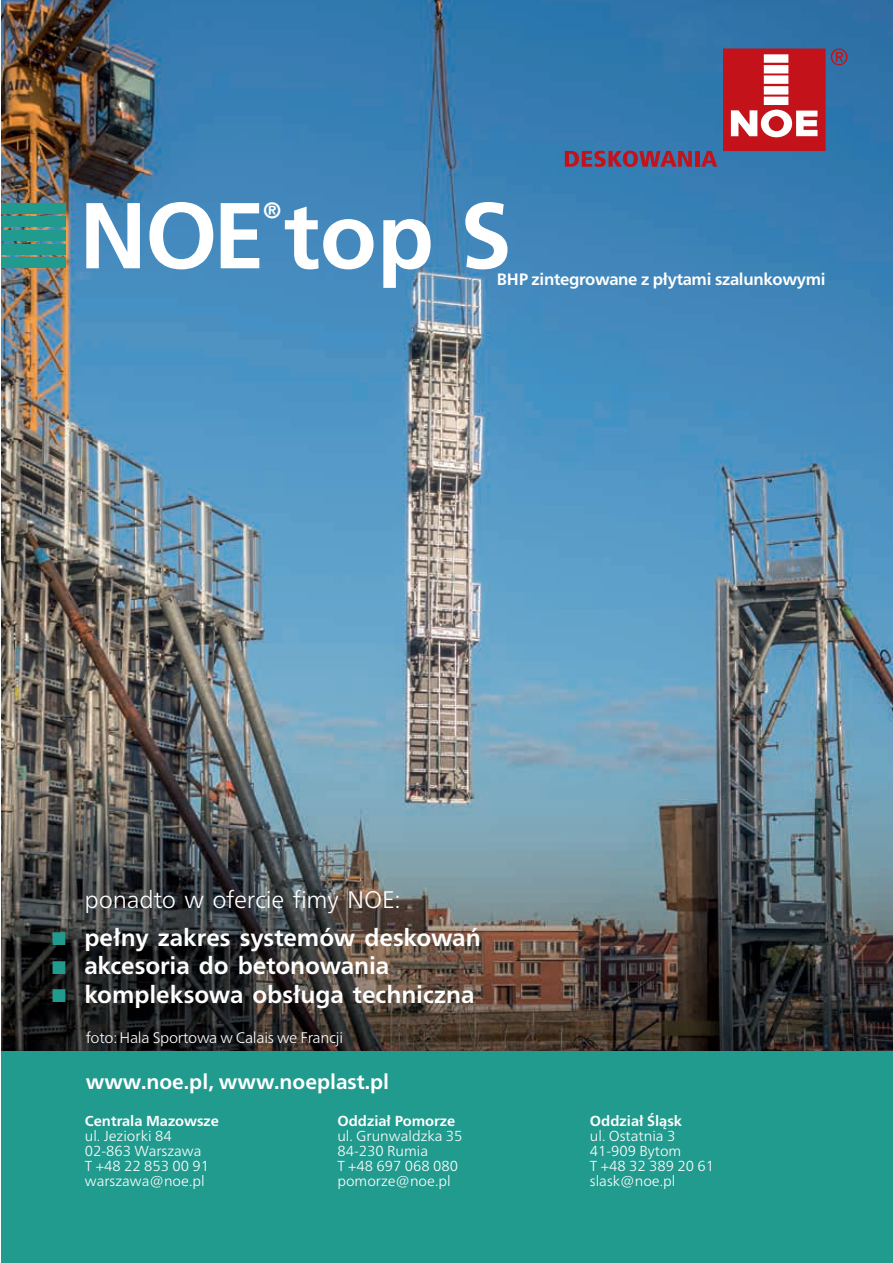
<style>
.page{position:relative;width:893px;height:1263px;background:#fff}
.page>*{position:absolute;margin:0;border:0;box-sizing:border-box;transform-origin:0 0}
.t1{font:700 93.3px "Frutiger CE";letter-spacing:-.01em;color:#fff}
.t2{font:700 24px "Frutiger Neue LTW1 G";letter-spacing:-.005em;color:#fff}
.t3{font:300 24px "Frutiger Neue LTW1 G";letter-spacing:-.01em;color:#fff}
.t4{font:700 20.7px "Frutiger Neue LTW1 G";color:#fff}
.t5{font:700 16.5px "Frutiger Neue LTW1 G";letter-spacing:-.02em;color:#fff}
.t6{font:300 15.3px "Frutiger Neue LTW1 G";letter-spacing:-.02em;color:#fff}
.t7{font:300 14.55px/15.1px "Frutiger Neue LTW1 G";color:#fff}
.t8{font:700 14.55px "Frutiger Neue LTW1 G";color:#fff}
.s1{font-family:"Arial";font-weight:900;font-size:27.6px;color:#229b8f}
</style>
<div class="page">
<img style="left:1px;top:0;width:892px;height:1051px">
<svg style="left:723px;top:49px;width:124px;height:102px"></svg>
<svg style="left:565px;top:151px;width:127px;height:16px;background:#84415d"></svg>
<hr style="left:695px;top:151px;width:4px;height:16px;background:#c4121a">
<svg style="left:701px;top:151px;width:16px;height:16px"></svg>
<div style="left:1px;top:1051px;width:892px;height:212px;background:#229b8f"></div>
<div style="left:1px;top:203px;width:64px;height:10px;background:#229b8f"></div>
<div style="left:1px;top:217px;width:64px;height:10px;background:#229b8f"></div>
<div style="left:1px;top:230px;width:64px;height:11px;background:#229b8f"></div>
<div style="left:1px;top:244px;width:64px;height:10px;background:#229b8f"></div>
<div style="left:1px;top:258px;width:64px;height:10px;background:#229b8f"></div>
<h1 class="t1" style="left:79px;top:180px;width:434px">NOE<sup>®</sup>top S</h1>
<p class="t5" style="left:497px;top:270px;width:330px">BHP zintegrowane z płytami szalunkowymi</p>
<h2 class="t3" style="left:84px;top:885px;width:318px">ponadto w ofercie fimy NOE:</h2>
<h2 class="t2" style="left:51px;top:923px;width:431px"><span class="s1">■</span> pełny zakres systemów deskowań</h2>
<h2 class="t2" style="left:51px;top:952px;width:340px"><span class="s1">■</span> akcesoria do betonowania</h2>
<h2 class="t2" style="left:51px;top:981px;width:425px"><span class="s1">■</span> kompleksowa obsługa techniczna</h2>
<p class="t6" style="left:86px;top:1028px;width:259px">foto: Hala Sportowa w Calais we Francji</p>
<h3 class="t4" style="left:86px;top:1069px;width:305px">www.noe.pl, www.noeplast.pl</h3>
<p class="t8" style="left:85px;top:1112px;width:136px">Centrala Mazowsze</p>
<p class="t7" style="left:85px;top:1128px;width:126px">ul. Jeziorki 84<br>02-863 Warszawa<br>T +48 22 853 00 91 warszawa@noe.pl</p>
<p class="t8" style="left:337px;top:1112px;width:119px">Oddział Pomorze</p>
<p class="t7" style="left:337px;top:1128px;width:127px">ul. Grunwaldzka 35<br>84-230 Rumia<br>T +48 697 068 080 pomorze@noe.pl</p>
<p class="t8" style="left:590px;top:1112px;width:94px">Oddział Śląsk</p>
<p class="t7" style="left:590px;top:1128px;width:126px">ul. Ostatnia 3<br>41-909 Bytom<br>T +48 32 389 20 61 slask@noe.pl</p>
</div>
